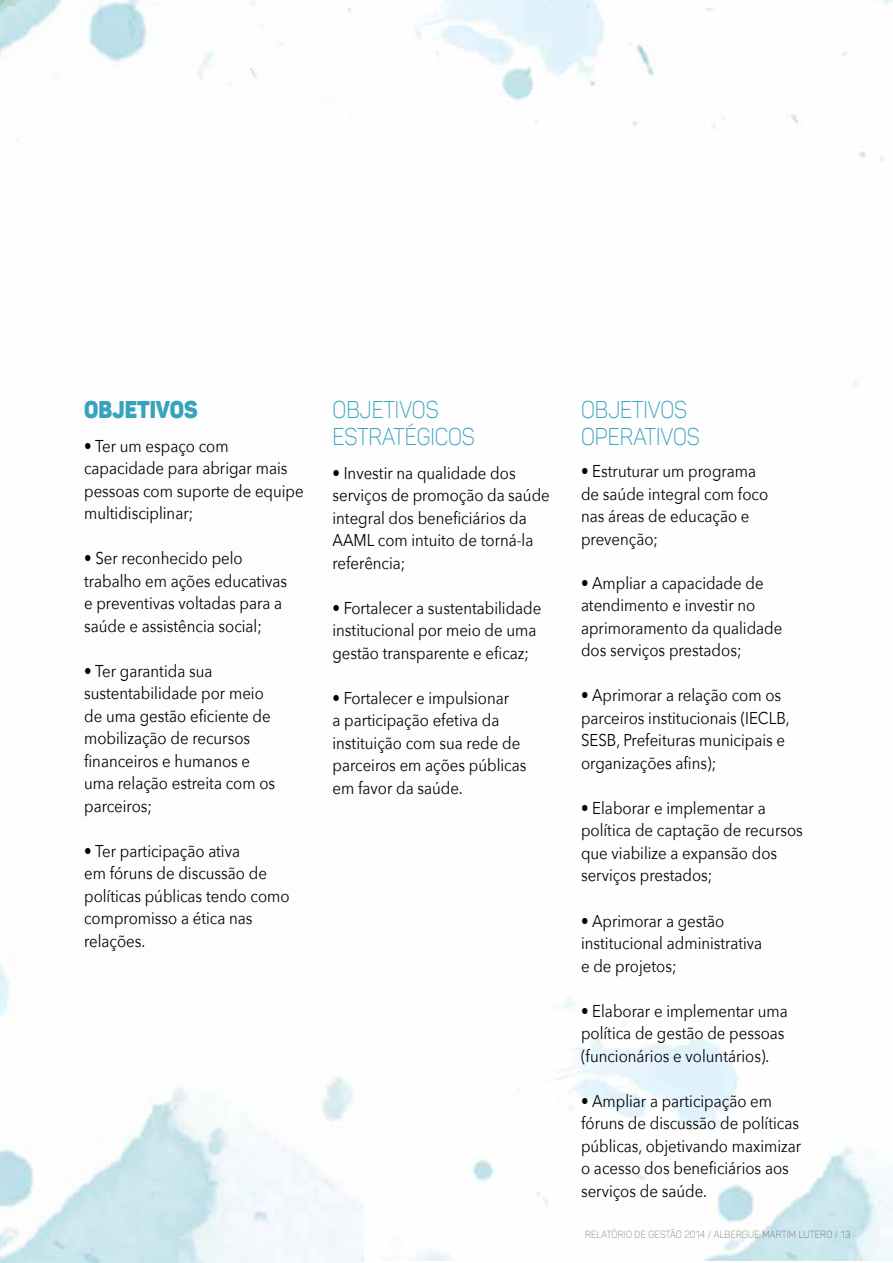
<style>
.page{position:relative;width:893px;height:1263px;background:#fff}
.page>*{position:absolute;margin:0;border:0;box-sizing:border-box;transform-origin:0 0}
.t1{font:24px/27px "Panton Light Caps";color:#39a5be;scale:.88 1}
.t2{font:24px "Panton Black Caps";color:#39a5be;scale:.88 1}
.t3{font:17.1px/22.5px "Avenir Next";color:#000;scale:.88 1}
.t4{font:10.2px "Panton Light Caps";letter-spacing:.03em;color:#808285;scale:.88 1}
</style>
<div class="page">
<img style="left:363px;top:0;width:530px;height:1260px">
<img style="left:0;top:0;width:363px;height:1263px">
<h1 class="t2" style="left:84px;top:394px;width:131px">OBJETIVOS</h1>
<h1 class="t1" style="left:333px;top:396px;width:163px">OBJETIVOS<br>ESTRATÉGICOS</h1>
<h1 class="t1" style="left:581px;top:396px;width:122px">OBJETIVOS</h1>
<h1 class="t1" style="left:581px;top:423px;width:137px">OPERATIVOS</h1>
<p class="t3" style="left:84px;top:434px;width:166px">• Ter um espaço com</p>
<p class="t3" style="left:84px;top:456px;width:251px">capacidade para abrigar mais pessoas com suporte de equipe multidisciplinar;</p>
<p class="t3" style="left:84px;top:546px;width:232px">• Ser reconhecido pelo trabalho em ações educativas e preventivas voltadas para a saúde e assistência social;</p>
<p class="t3" style="left:84px;top:659px;width:219px">• Ter garantida sua sustentabilidade por meio de uma gestão eficiente de mobilização de recursos financeiros e humanos e uma relação estreita com os parceiros;</p>
<p class="t3" style="left:84px;top:839px;width:235px">• Ter participação ativa<br>em fóruns de discussão de políticas públicas tendo como compromisso a ética nas relações.</p>
<p class="t3" style="left:332px;top:461px;width:248px">• Investir na qualidade dos serviços de promoção da saúde integral dos beneficiários da<br>AAML com intuito de torná-la referência;</p>
<p class="t3" style="left:332px;top:596px;width:239px">• Fortalecer a sustentabilidade institucional por meio de uma gestão transparente e eficaz;</p>
<p class="t3" style="left:332px;top:686px;width:222px">• Fortalecer e impulsionar<br>a participação efetiva da instituição com sua rede de parceiros em ações públicas em favor da saúde.</p>
<p class="t3" style="left:581px;top:459px;width:214px">• Estruturar um programa de saúde integral com foco nas áreas de educação e prevenção;</p>
<p class="t3" style="left:581px;top:571px;width:230px">• Ampliar a capacidade de atendimento e investir no aprimoramento da qualidade dos serviços prestados;</p>
<p class="t3" style="left:581px;top:683px;width:239px">• Aprimorar a relação com os parceiros institucionais (IECLB,<br>SESB, Prefeituras municipais e organizações afins);</p>
<p class="t3" style="left:581px;top:796px;width:254px">• Elaborar e implementar a política de captação de recursos que viabilize a expansão dos serviços prestados;</p>
<p class="t3" style="left:581px;top:908px;width:207px">• Aprimorar a gestão institucional administrativa e de projetos;</p>
<p class="t3" style="left:581px;top:998px;width:236px">• Elaborar e implementar uma política de gestão de pessoas (funcionários e voluntários).</p>
<p class="t3" style="left:581px;top:1088px;width:252px">• Ampliar a participação em fóruns de discussão de políticas públicas, objetivando maximizar o acesso dos beneficiários aos serviços de saúde.</p>
<p class="t4" style="left:585px;top:1228px;width:303px">RELATÓRIO DE GESTÃO 2014 / ALBERGUE MARTIM LUTERO / 13</p>
</div>
